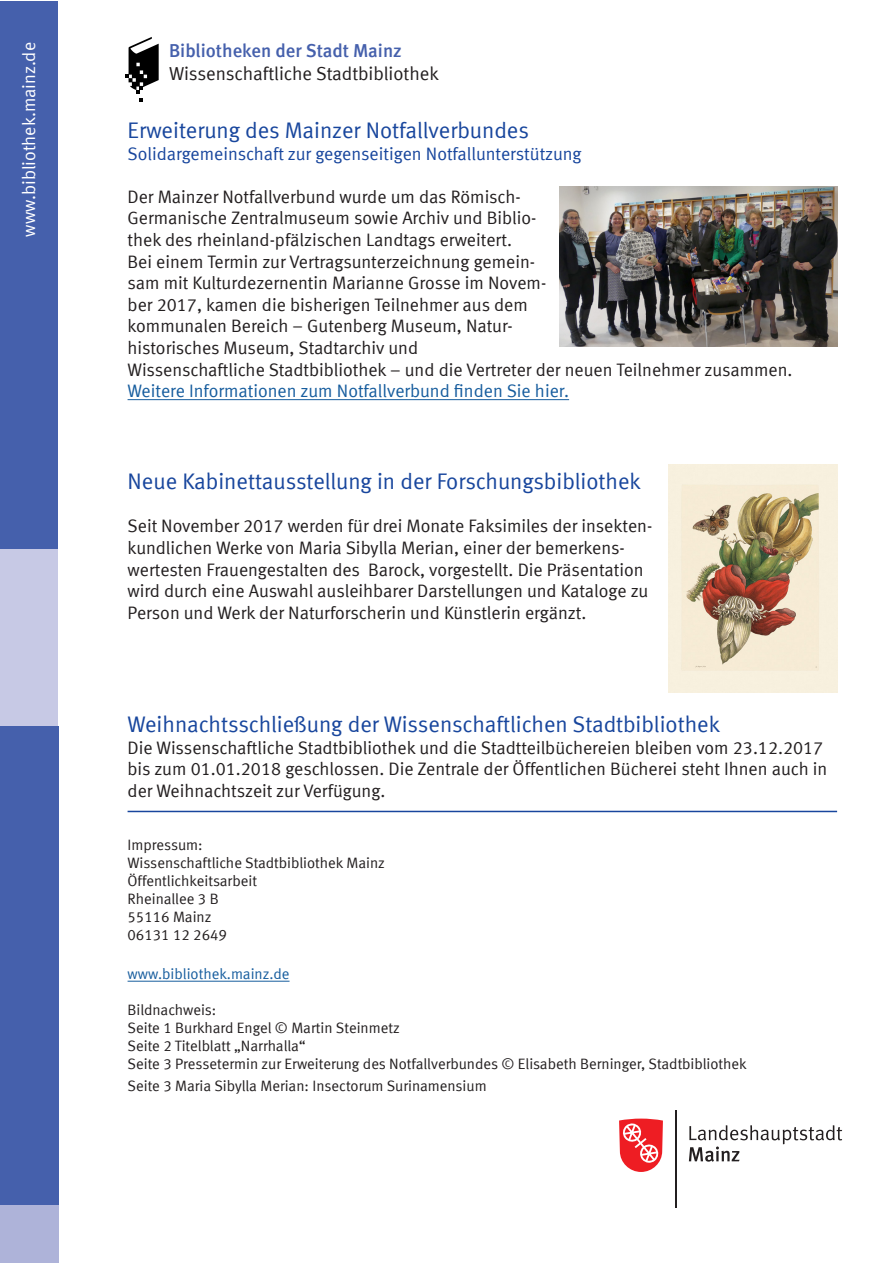
<style>
.page{position:relative;width:893px;height:1263px;background:#fff}
.page>*{position:absolute;margin:0;border:0;box-sizing:border-box;transform-origin:0 0}
.t1{font:22.5px "Mainz Meta";color:#18469d}
.t2{font:18.75px "Mainz Meta";color:#231f20}
.t3{font:700 18.75px "Mainz Meta";color:#4560ac}
.t4{font:18px/21.6px "Mainz Meta";color:#231f20}
.t5{font:18px "Mainz Meta";color:#18469d}
.t6{font:18px "Mainz Meta";color:#175d9e}
.t7{font:18px "Mainz Meta";color:#fff}
.t8{font:15px/18px "Mainz Meta";color:#231f20}
.t9{font:15px "Mainz Meta";color:#175d9e}
</style>
<div class="page">
<div style="left:0;top:1px;width:58px;height:548px;background:#4560ac"></div>
<div style="left:0;top:549px;width:57px;height:177px;background:#c7c9e5"></div>
<div style="left:0;top:1204px;width:58px;height:58px;background:#aeb3d9"></div>
<svg style="left:689px;top:1125px;width:153px;height:37px"></svg>
<hr style="left:675px;top:1110px;width:1px;height:98px;background:#231f20">
<svg style="left:619px;top:1118px;width:44px;height:54px"></svg>
<svg style="left:125px;top:37px;width:34px;height:64px"></svg>
<div style="left:0;top:726px;width:58px;height:478px;background:#4560ac"></div>
<hr style="left:128px;top:399px;width:441px;height:1px;background:#175d9e">
<hr style="left:128px;top:981px;width:162px;height:1px;background:#175d9e">
<hr style="left:128px;top:811px;width:709px;height:1px;background:#18469d">
<img style="left:560px;top:186px;width:277px;height:160px">
<img style="left:668px;top:465px;width:170px;height:227px">
<p class="t7" style="left:19px;top:237px;width:196px;rotate:-90deg">www.bibliothek.mainz.de</p>
<p class="t3" style="left:169px;top:40px;width:234px">Bibliotheken der Stadt Mainz</p>
<p class="t2" style="left:169px;top:62px;width:271px">Wissenschaftliche Stadtbibliothek</p>
<p class="t1" style="left:128px;top:117px;width:403px">Erweiterung des Mainzer Notfallverbundes</p>
<p class="t5" style="left:128px;top:143px;width:456px">Solidargemeinschaft zur gegenseitigen Notfallunterstützung</p>
<p class="t4" style="left:128px;top:186px;width:395px">Der Mainzer Notfallverbund wurde um das Römisch-</p>
<p class="t4" style="left:128px;top:207px;width:410px">Germanische Zentralmuseum sowie Archiv und Biblio-</p>
<p class="t4" style="left:128px;top:229px;width:386px">thek des rheinland-pfälzischen Landtags erweitert.</p>
<p class="t4" style="left:128px;top:250px;width:409px">Bei einem Termin zur Vertragsunterzeichnung gemein-</p>
<p class="t4" style="left:128px;top:272px;width:420px">sam mit Kulturdezernentin Marianne Grosse im Novem-</p>
<p class="t4" style="left:128px;top:294px;width:402px">ber 2017, kamen die bisherigen Teilnehmer aus dem</p>
<p class="t4" style="left:128px;top:315px;width:387px">kommunalen Bereich – Gutenberg Museum, Natur-</p>
<p class="t4" style="left:128px;top:337px;width:292px">historisches Museum, Stadtarchiv und</p>
<p class="t4" style="left:128px;top:358px;width:666px">Wissenschaftliche Stadtbibliothek – und die Vertreter der neuen Teilnehmer zusammen.</p>
<p class="t6" style="left:128px;top:381px;width:443px">Weitere Informationen zum Notfallverbund finden Sie hier.</p>
<p class="t1" style="left:128px;top:468px;width:515px">Neue Kabinettausstellung in der Forschungsbibliothek</p>
<p class="t4" style="left:128px;top:515px;width:526px">Seit November 2017 werden für drei Monate Faksimiles der insekten-</p>
<p class="t4" style="left:128px;top:537px;width:499px">kundlichen Werke von Maria Sibylla Merian, einer der bemerkens-</p>
<p class="t4" style="left:128px;top:558px;width:518px">wertesten Frauengestalten des Barock, vorgestellt. Die Präsentation</p>
<p class="t4" style="left:128px;top:580px;width:522px">wird durch eine Auswahl ausleihbarer Darstellungen und Kataloge zu</p>
<p class="t4" style="left:128px;top:601px;width:460px">Person und Werk der Naturforscherin und Künstlerin ergänzt.</p>
<p class="t1" style="left:128px;top:711px;width:594px">Weihnachtsschließung der Wissenschaftlichen Stadtbibliothek</p>
<p class="t4" style="left:128px;top:736px;width:701px">Die Wissenschaftliche Stadtbibliothek und die Stadtteilbüchereien bleiben vom 23.12.2017 bis zum 01.01.2018 geschlossen. Die Zentrale der Öffentlichen Bücherei steht Ihnen auch in der Weihnachtszeit zur Verfügung.</p>
<p class="t8" style="left:128px;top:835px;width:77px">Impressum:</p>
<p class="t8" style="left:128px;top:853px;width:259px">Wissenschaftliche Stadtbibliothek Mainz</p>
<p class="t8" style="left:128px;top:871px;width:131px">Öffentlichkeitsarbeit</p>
<p class="t8" style="left:128px;top:889px;width:93px">Rheinallee 3 B</p>
<p class="t8" style="left:128px;top:907px;width:85px">55116 Mainz</p>
<p class="t8" style="left:128px;top:925px;width:101px">06131 12 2649</p>
<p class="t9" style="left:128px;top:965px;width:163px">www.bibliothek.mainz.de</p>
<p class="t8" style="left:128px;top:1001px;width:274px">Bildnachweis:<br>Seite 1 Burkhard Engel © Martin Steinmetz<br>Seite 2 Titelblatt „Narrhalla“</p>
<p class="t8" style="left:128px;top:1055px;width:621px">Seite 3 Pressetermin zur Erweiterung des Notfallverbundes © Elisabeth Berninger, Stadtbibliothek</p>
<p class="t8" style="left:128px;top:1076px;width:361px">Seite 3 Maria Sibylla Merian: Insectorum Surinamensium</p>
</div>
